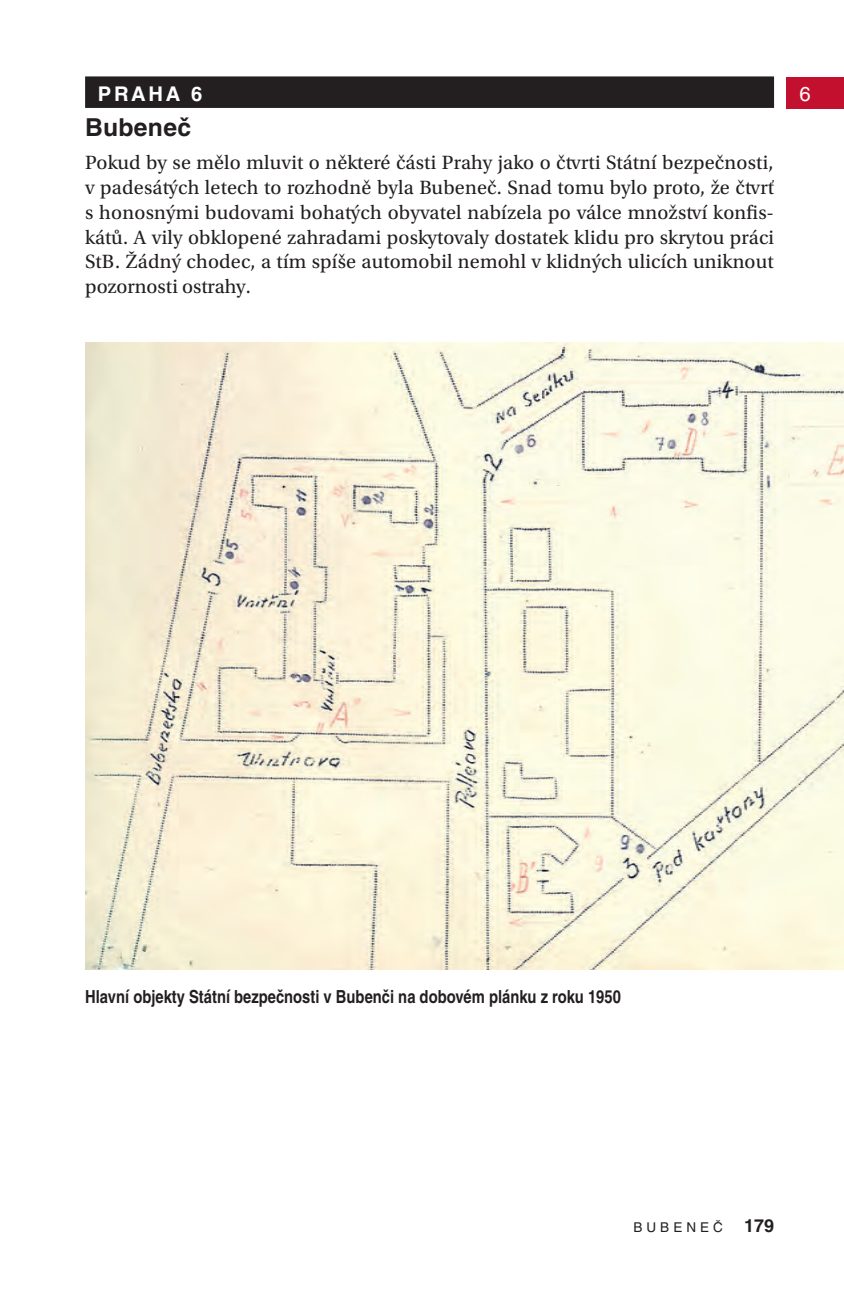
<style>
.page{position:relative;width:844px;height:1289px;background:#fff}
.page>*{position:absolute;margin:0;border:0;box-sizing:border-box;transform-origin:0 0}
.t1{font:700 24.75px "Helvetica CE";letter-spacing:.01em;color:#231f20}
.t2{font:20.25px/24.8px "Utopia Std";letter-spacing:.005em;color:#231f20;text-align:justify}
.t3{font:700 20.25px "Helvetica CE";letter-spacing:.13em;color:#fff}
.t4{font:20.25px "Helvetica CE";color:#fff}
.t5{font:700 condensed 18px "Helvetica CE";color:#231f20}
.t6{font:13.5px "Helvetica CE";letter-spacing:.3em;color:#231f20}
.s1{font-weight:700;font-size:18px}
</style>
<div class="page">
<div style="left:85px;top:76px;width:689px;height:32px;background:#231f20"></div>
<div style="left:787px;top:77px;width:57px;height:31px;background:#c3102e"></div>
<img style="left:85px;top:343px;width:759px;height:627px">
<p class="t3" style="left:98px;top:82px;width:106px">PRAHA 6</p>
<p class="t1" style="left:85px;top:113px;width:108px">Bubeneč</p>
<p class="t2" style="left:85px;top:151px;width:690px">Pokud by se mělo mluvit o některé části Prahy jako o čtvrti Státní bezpečnosti, v padesátých letech to rozhodně byla Bubeneč. Snad tomu bylo proto, že čtvrť s honosnými budovami bohatých obyvatel nabízela po válce množství konfis&shy;kátů. A vily obklopené zahradami poskytovaly dostatek klidu pro skrytou práci StB. Žádný chodec, a tím spíše automobil nemohl v klidných ulicích uniknout pozornosti ostrahy.</p>
<p class="t4" style="left:799px;top:82px;width:13px">6</p>
<p class="t5" style="left:85px;top:986px;width:537px">Hlavní objekty Státní bezpečnosti v Bubenči na dobovém plánku z roku 1950</p>
<p class="t6" style="left:633px;top:1220px;width:142px">BUBENEČ <span class="s1">179</span></p>
</div>
